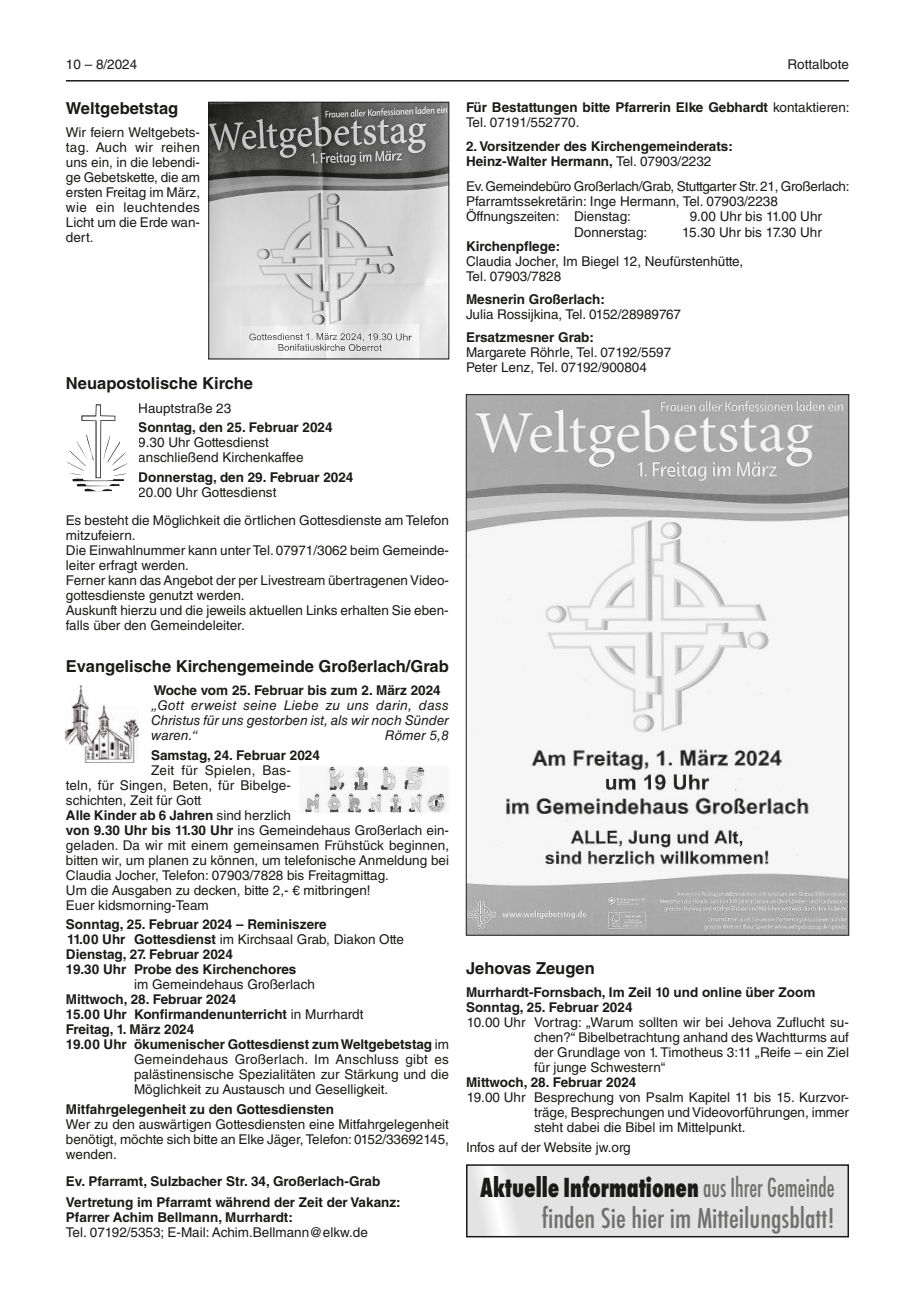
<style>
.page{position:relative;width:915px;height:1297px;background:#fff}
.page>*{position:absolute;margin:0;border:0;box-sizing:border-box;transform-origin:0 0}
.t1{font:500 condensed 30px "Futura T";color:#6f6f6e}
.t2{font:800 condensed 28.8px "Futura T";color:#1a1a18;scale:.83 1}
.t3{font:700 16.5px "Helvetica LT Std";color:#1a1a18}
.t4{font:13.5px/15px "Helvetica LT Std";color:#1a1a18}
.t5{font:700 13.5px/15px "Helvetica LT Std";color:#1a1a18}
.t6{font:italic 13.5px/15px "Helvetica LT Std";color:#1a1a18;text-align:justify}
.s1{font-weight:400}
.s2{font-weight:700}
.s3{font-weight:500;color:#6f6f6e}
</style>
<div class="page">
<hr style="left:66px;top:80px;width:782px;height:2px;background:#1a1a18">
<img style="left:210px;top:104px;width:237px;height:253px">
<div style="left:208px;top:102px;width:241px;height:257px;border:1px solid #1a1a18"></div>
<svg style="left:67px;top:404px;width:61px;height:88px"></svg>
<img style="left:66px;top:685px;width:73px;height:77px">
<img style="left:304px;top:766px;width:142px;height:46px">
<img style="left:468px;top:396px;width:378px;height:537px">
<div style="left:466px;top:1165px;width:382px;height:72px;background:#e3e3e3"></div>
<div style="left:466px;top:1164px;width:382px;height:73px;border:2px solid #1a1a18"></div>
<p class="t4" style="left:66px;top:57px;width:73px">10 – 8/2024</p>
<p class="t4" style="left:787px;top:57px;width:63px">Rottalbote</p>
<p class="t3" style="left:66px;top:98px;width:114px">Weltgebetstag</p>
<p class="t4" style="left:66px;top:125px;width:136px;text-align:justify">Wir feiern Weltgebets&shy;tag. Auch wir reihen uns ein, in die lebendi&shy;ge Gebetskette, die am ersten Freitag im März, wie ein leuchtendes Licht um die Erde wan&shy;dert.</p>
<p class="t5" style="left:466px;top:99px;width:385px">Für Bestattungen bitte Pfarrerin Elke Gebhardt <span class="s1">kontaktieren:<br>Tel. 07191/552770.</span></p>
<p class="t5" style="left:466px;top:139px;width:268px">2. Vorsitzender des Kirchengemeinderats:<br>Heinz-Walter Hermann, <span class="s1">Tel. 07903/2232</span></p>
<p class="t4" style="left:466px;top:178px;width:385px">Ev. Gemeindebüro Großerlach/Grab, Stuttgarter Str. 21, Großerlach:<br>Pfarramtssekretärin: Inge Hermann, Tel. 07903/2238<br>Öffnungszeiten: Dienstag:</p>
<p class="t4" style="left:689px;top:209px;width:134px">9.00 Uhr bis 11.00 Uhr</p>
<p class="t4" style="left:574px;top:224px;width:75px">Donnerstag:</p>
<p class="t4" style="left:682px;top:224px;width:141px">15.30 Uhr bis 17.30 Uhr</p>
<p class="t5" style="left:466px;top:239px;width:96px">Kirchenpflege:</p>
<p class="t4" style="left:466px;top:254px;width:278px">Claudia Jocher, Im Biegel 12, Neufürstenhütte,<br>Tel. 07903/7828</p>
<p class="t5" style="left:466px;top:292px;width:140px">Mesnerin Großerlach:</p>
<p class="t4" style="left:466px;top:307px;width:216px">Julia Rossijkina, Tel. 0152/28989767</p>
<p class="t5" style="left:466px;top:330px;width:129px">Ersatzmesner Grab:</p>
<p class="t4" style="left:466px;top:345px;width:207px">Margarete Röhrle, Tel. 07192/5597<br>Peter Lenz, Tel. 07192/900804</p>
<p class="t3" style="left:66px;top:373px;width:188px">Neuapostolische Kirche</p>
<p class="t4" style="left:138px;top:400px;width:94px">Hauptstraße 23</p>
<p class="t5" style="left:138px;top:420px;width:196px">Sonntag, den 25. Februar 2024</p>
<p class="t4" style="left:138px;top:435px;width:167px">9.30 Uhr Gottesdienst anschließend Kirchenkaffee</p>
<p class="t5" style="left:138px;top:469px;width:216px">Donnerstag, den 29. Februar 2024</p>
<p class="t4" style="left:66px;top:478px;width:384px;line-height:28.3px;text-indent:72px">20.00 Uhr Gottesdienst<br>Es besteht die Möglichkeit die örtlichen Gottesdienste am Telefon</p>
<p class="t4" style="left:66px;top:528px;width:384px">mitzufeiern.<br>Die Einwahlnummer kann unter Tel. 07971/3062 beim Gemeinde&shy;leiter erfragt werden.<br>Ferner kann das Angebot der per Livestream übertragenen Video&shy;gottesdienste genutzt werden.<br>Auskunft hierzu und die jeweils aktuellen Links erhalten Sie eben&shy;falls über den Gemeindeleiter.</p>
<p class="t3" style="left:66px;top:656px;width:384px">Evangelische Kirchengemeinde Großerlach/Grab</p>
<p class="t5" style="left:154px;top:683px;width:288px">Woche vom 25. Februar bis zum 2. März 2024</p>
<p class="t6" style="left:151px;top:698px;width:299px">„Gott erweist seine Liebe zu uns darin, dass Christus für uns gestorben ist, als wir noch Sünder waren.“</p>
<p class="t6" style="left:385px;top:728px;width:66px">Römer 5,8</p>
<p class="t5" style="left:151px;top:747px;width:170px">Samstag, 24. Februar 2024</p>
<p class="t4" style="left:66px;top:762px;width:384px;text-indent:85px">Zeit für Spielen, Bas-<br>teln, für Singen, Beten, für Bibelge-<br>schichten, Zeit für Gott<br><span class="s2">Alle Kinder ab 6 Jahren</span> sind herzlich<br><span class="s2">von 9.30 Uhr bis 11.30 Uhr</span> ins Gemeindehaus Großerlach ein&shy;geladen. Da wir mit einem gemeinsamen Frühstück beginnen, bitten wir, um planen zu können, um telefonische Anmeldung bei Claudia Jocher, Telefon: 07903/7828 bis Freitagmittag.<br>Um die Ausgaben zu decken, bitte 2,- € mitbringen!<br>Euer kidsmorning-Team</p>
<p class="t5" style="left:66px;top:917px;width:339px">Sonntag, 25. Februar 2024 – Reminiszere<br>11.00 Uhr Gottesdienst <span class="s1">im Kirchsaal Grab, Diakon Otte </span>Dienstag, 27. Februar 2024<br>19.30 Uhr Probe des Kirchenchores</p>
<p class="t4" style="left:134px;top:977px;width:182px">im Gemeindehaus Großerlach</p>
<p class="t5" style="left:66px;top:992px;width:172px">Mittwoch, 28. Februar 2024</p>
<p class="t5" style="left:66px;top:1007px;width:299px">15.00 Uhr Konfirmandenunterricht <span class="s1">in Murrhardt</span></p>
<p class="t5" style="left:66px;top:1022px;width:130px">Freitag, 1. März 2024</p>
<p class="t5" style="left:66px;top:1037px;width:384px">19.00 Uhr ökumenischer Gottesdienst zum Weltgebetstag <span class="s1">im</span></p>
<p class="t4" style="left:134px;top:1052px;width:316px">Gemeindehaus Großerlach. Im Anschluss gibt es</p>
<p class="t4" style="left:134px;top:1067px;width:316px">palästinensische Spezialitäten zur Stärkung und die</p>
<p class="t4" style="left:134px;top:1082px;width:256px">Möglichkeit zu Austausch und Geselligkeit.</p>
<p class="t5" style="left:66px;top:1101px;width:269px">Mitfahrgelegenheit zu den Gottesdiensten</p>
<p class="t4" style="left:66px;top:1116px;width:384px;text-align:justify">Wer zu den auswärtigen Gottesdiensten eine Mitfahrgelegenheit benötigt, möchte sich bitte an Elke Jäger, Telefon: 0152/33692145, wenden.</p>
<p class="t5" style="left:66px;top:1170px;width:336px;line-height:21.1px">Ev. Pfarramt, Sulzbacher Str. 34, Großerlach-Grab<br>Vertretung im Pfarramt während der Zeit der Vakanz:</p>
<p class="t5" style="left:66px;top:1209px;width:228px">Pfarrer Achim Bellmann, Murrhardt:</p>
<p class="t4" style="left:66px;top:1225px;width:303px">Tel. 07192/5353; E-Mail: Achim.Bellmann@elkw.de</p>
<p class="t3" style="left:466px;top:958px;width:130px">Jehovas Zeugen</p>
<p class="t5" style="left:466px;top:985px;width:351px">Murrhardt-Fornsbach, Im Zeil 10 und online über Zoom<br>Sonntag, 25. Februar 2024</p>
<p class="t4" style="left:534px;top:1015px;width:316px;text-align:justify;text-indent:-67px">10.00 Uhr Vortrag: „Warum sollten wir bei Jehova Zuflucht su&shy;chen?“ Bibelbetrachtung anhand des Wachtturms auf der Grundlage von 1. Timotheus 3:11 „Reife – ein Ziel für junge Schwestern“</p>
<p class="t5" style="left:466px;top:1075px;width:172px">Mittwoch, 28. Februar 2024</p>
<p class="t4" style="left:534px;top:1090px;width:316px;text-align:justify;text-indent:-67px">19.00 Uhr Besprechung von Psalm Kapitel 11 bis 15. Kurzvor&shy;träge, Besprechungen und Videovorführungen, immer steht dabei die Bibel im Mittelpunkt.</p>
<p class="t4" style="left:466px;top:1140px;width:166px">Infos auf der Website jw.org</p>
<h2 class="t2" style="left:480px;top:1170px;width:428px">Aktuelle Informationen <span class="s3">aus Ihrer Gemeinde</span></h2>
<h1 class="t1" style="left:541px;top:1200px;width:294px">finden Sie hier im Mitteilungsblatt!</h1>
</div>
